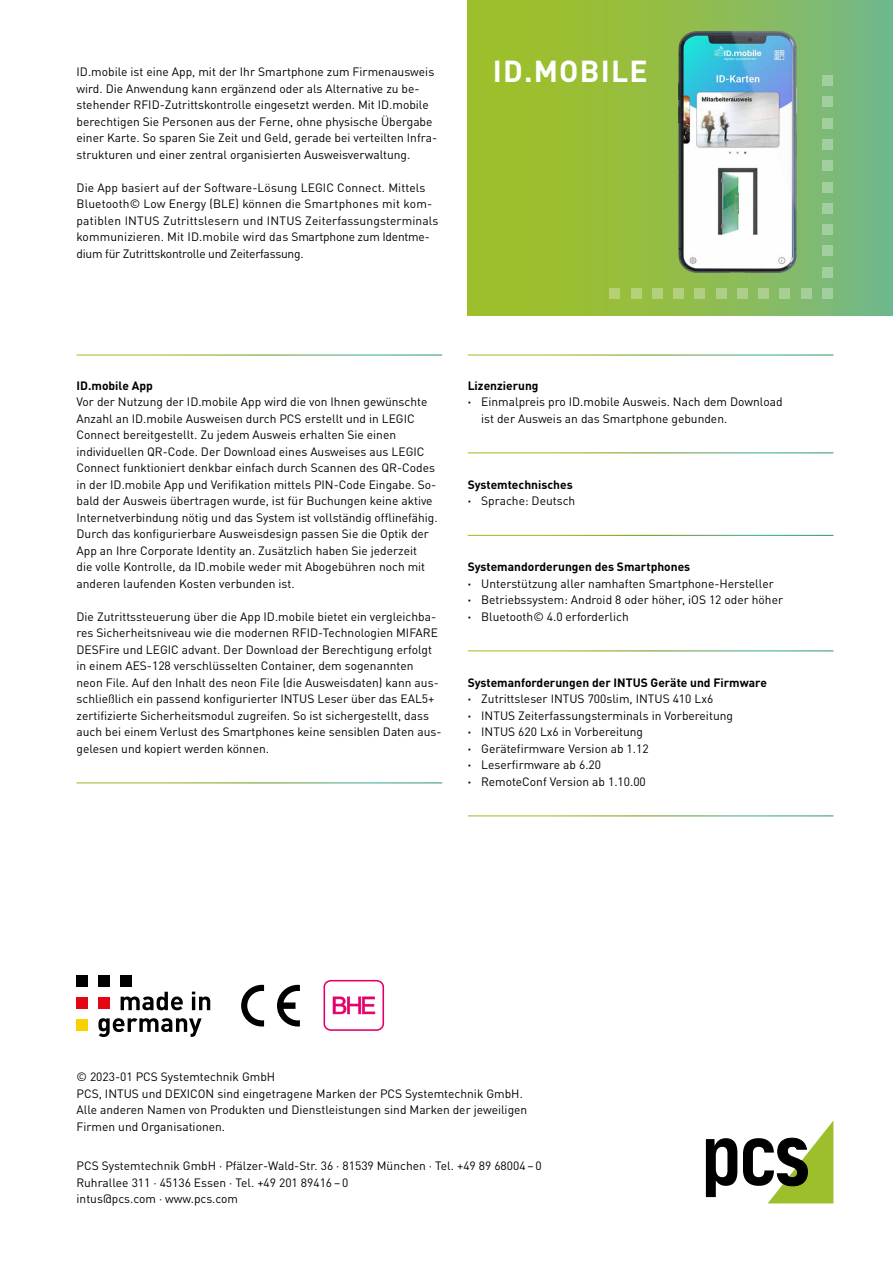
<style>
.page{position:relative;width:893px;height:1263px;background:#fff}
.page>*{position:absolute;margin:0;border:0;box-sizing:border-box;transform-origin:0 0}
.t1{font:700 30px "DIN Pro";letter-spacing:.04em;color:#fff}
.t2{font:12px/16.5px "DIN Pro";color:#000}
.t3{font:700 12px/16.5px "DIN Pro";color:#000}
.s1{font-weight:700}
.s2{font-weight:400}
</style>
<div class="page">
<svg style="left:706px;top:1138px;width:31px;height:59px"></svg>
<svg style="left:743px;top:1121px;width:90px;height:82px"></svg>
<div style="left:468px;top:0;width:425px;height:315px;background:linear-gradient(to right,#a4c01c,#77b884)"></div>
<div style="left:609px;top:288px;width:11px;height:11px;background:#b6d174"></div>
<div style="left:631px;top:288px;width:10px;height:11px;background:#b5d178"></div>
<div style="left:652px;top:288px;width:11px;height:11px;background:#b4d07b"></div>
<div style="left:673px;top:288px;width:11px;height:11px;background:#b3d07e"></div>
<div style="left:695px;top:288px;width:10px;height:11px;background:#b1d082"></div>
<div style="left:716px;top:288px;width:10px;height:11px;background:#afcf86"></div>
<div style="left:737px;top:288px;width:11px;height:11px;background:#aecf8b"></div>
<div style="left:758px;top:288px;width:11px;height:11px;background:#accf90"></div>
<div style="left:780px;top:288px;width:10px;height:11px;background:#a8cf95"></div>
<div style="left:801px;top:288px;width:10px;height:11px;background:#a6ce99"></div>
<div style="left:822px;top:160px;width:11px;height:11px;background:#a3ce9f"></div>
<div style="left:822px;top:139px;width:11px;height:11px;background:#a3ce9f"></div>
<div style="left:822px;top:118px;width:11px;height:11px;background:#a3ce9f"></div>
<div style="left:822px;top:97px;width:11px;height:10px;background:#a3ce9f"></div>
<div style="left:822px;top:75px;width:11px;height:11px;background:#a3ce9f"></div>
<div style="left:822px;top:182px;width:11px;height:10px;background:#a3ce9f"></div>
<div style="left:822px;top:203px;width:11px;height:11px;background:#a3ce9f"></div>
<div style="left:822px;top:224px;width:11px;height:11px;background:#a3ce9f"></div>
<div style="left:822px;top:245px;width:11px;height:11px;background:#a3ce9f"></div>
<div style="left:822px;top:267px;width:11px;height:10px;background:#a3ce9f"></div>
<div style="left:822px;top:288px;width:11px;height:11px;background:#a3ce9f"></div>
<img style="left:679px;top:31px;width:118px;height:241px">
<svg style="left:121px;top:992px;width:62px;height:18px"></svg>
<svg style="left:192px;top:991px;width:18px;height:19px"></svg>
<svg style="left:98px;top:1018px;width:104px;height:19px"></svg>
<div style="left:99px;top:976px;width:11px;height:11px;background:#000"></div>
<div style="left:121px;top:976px;width:11px;height:11px;background:#000"></div>
<div style="left:99px;top:998px;width:11px;height:11px;background:#e30613"></div>
<div style="left:77px;top:976px;width:11px;height:11px;background:#000"></div>
<div style="left:77px;top:998px;width:11px;height:11px;background:#e30613"></div>
<div style="left:77px;top:1020px;width:11px;height:11px;background:#f8d200"></div>
<svg style="left:323px;top:980px;width:61px;height:51px"></svg>
<svg style="left:241px;top:985px;width:23px;height:41px"></svg>
<svg style="left:277px;top:985px;width:23px;height:41px"></svg>
<p class="t2" style="left:77px;top:63px;width:362px">ID.mobile ist eine App, mit der Ihr Smartphone zum Firmenausweis wird. Die Anwendung kann ergänzend oder als Alternative zu be&shy;stehender RFID-Zutrittskontrolle eingesetzt werden. Mit ID.mobile berechtigen Sie Personen aus der Ferne, ohne physische Übergabe einer Karte. So sparen Sie Zeit und Geld, gerade bei verteilten Infra&shy;strukturen und einer zentral organisierten Ausweisverwaltung.</p>
<p class="t2" style="left:77px;top:178px;width:363px">Die App basiert auf der Software-Lösung LEGIC Connect. Mittels Bluetooth© Low Energy (BLE) können die Smartphones mit kom&shy;patiblen INTUS Zutrittslesern und INTUS Zeiterfassungsterminals kommunizieren. Mit ID.mobile wird das Smartphone zum Identme&shy;dium für Zutrittskontrolle und Zeiterfassung.</p>
<h1 class="t1" style="left:493px;top:48px;width:156px">ID.MOBILE</h1>
<p class="t3" style="left:77px;top:376px;width:78px">ID.mobile App</p>
<p class="t2" style="left:77px;top:393px;width:363px">Vor der Nutzung der ID.mobile App wird die von Ihnen gewünschte Anzahl an ID.mobile Ausweisen durch PCS erstellt und in LEGIC Connect bereitgestellt. Zu jedem Ausweis erhalten Sie einen individuellen QR-Code. Der Download eines Ausweises aus LEGIC Connect funktioniert denkbar einfach durch Scannen des QR-Codes in der ID.mobile App und Verifikation mittels PIN-Code Eingabe. So&shy;bald der Ausweis übertragen wurde, ist für Buchungen keine aktive Internetverbindung nötig und das System ist vollständig offlinefähig.<br>Durch das konfigurierbare Ausweisdesign passen Sie die Optik der App an Ihre Corporate Identity an. Zusätzlich haben Sie jederzeit<br>die volle Kontrolle, da ID.mobile weder mit Abogebühren noch mit anderen laufenden Kosten verbunden ist.</p>
<p class="t2" style="left:77px;top:607px;width:366px">Die Zutrittssteuerung über die App ID.mobile bietet ein vergleichba&shy;res Sicherheitsniveau wie die modernen RFID-Technologien MIFARE DESFire und LEGIC advant. Der Download der Berechtigung erfolgt in einem AES-128 verschlüsselten Container, dem sogenannten neon File. Auf den Inhalt des neon File (die Ausweisdaten) kann aus&shy;schließlich ein passend konfigurierter INTUS Leser über das EAL5+ zertifizierte Sicherheitsmodul zugreifen. So ist sichergestellt, dass auch bei einem Verlust des Smartphones keine sensiblen Daten aus&shy;gelesen und kopiert werden können.</p>
<p class="t3" style="left:468px;top:376px;width:72px">Lizenzierung</p>
<p class="t2" style="left:468px;top:393px;width:316px"><span class="s1">·</span> Einmalpreis pro ID.mobile Ausweis. Nach dem Download</p>
<p class="t2" style="left:481px;top:409px;width:248px">ist der Ausweis an das Smartphone gebunden.</p>
<p class="t3" style="left:468px;top:475px;width:109px">Systemtechnisches · <span class="s2">Sprache: Deutsch</span></p>
<p class="t2" style="left:468px;top:558px;width:317px"><span class="s1">Systemandorderungen des Smartphones<br>·</span> Unterstützung aller namhaften Smartphone-Hersteller<br><span class="s1">·</span> Betriebssystem: Android 8 oder höher, iOS 12 oder höher <span class="s1">·</span> Bluetooth© 4.0 erforderlich</p>
<p class="t2" style="left:468px;top:673px;width:301px"><span class="s1">Systemanforderungen der INTUS Geräte und Firmware ·</span> Zutrittsleser INTUS 700slim, INTUS 410 Lx6<br><span class="s1">·</span> INTUS Zeiterfassungsterminals in Vorbereitung<br><span class="s1">·</span> INTUS 620 Lx6 in Vorbereitung<br><span class="s1">·</span> Gerätefirmware Version ab 1.12<br><span class="s1">·</span> Leserfirmware ab 6.20<br><span class="s1">·</span> RemoteConf Version ab 1.10.00</p>
<p class="t2" style="left:77px;top:1068px;width:452px">© 2023-01 PCS Systemtechnik GmbH<br>PCS, INTUS und DEXICON sind eingetragene Marken der PCS Systemtechnik GmbH.<br>Alle anderen Namen von Produkten und Dienstleistungen sind Marken der jeweiligen Firmen und Organisationen.</p>
<p class="t2" style="left:77px;top:1157px;width:467px">PCS Systemtechnik GmbH · Pfälzer-Wald-Str. 36 · 81539 München · Tel. +49 89 68004–0<br>Ruhrallee 311 · 45136 Essen · Tel. +49 201 89416–0<br>intus@pcs.com · www.pcs.com</p>
</div>
